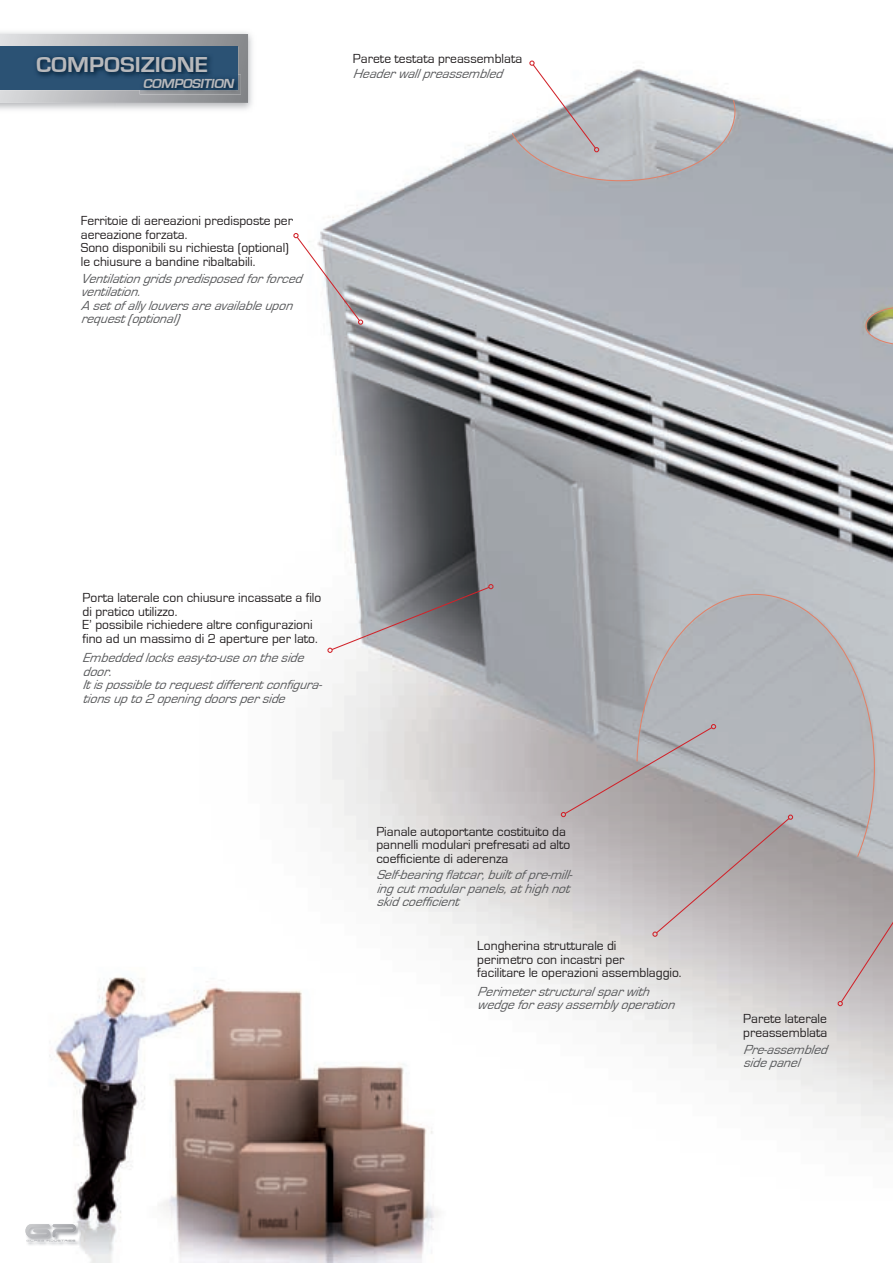
<style>
.page{position:relative;width:893px;height:1263px;background:#fff}
.page>*{position:absolute;margin:0;border:0;box-sizing:border-box;transform-origin:0 0}
.t1{font:700 22.35px "Eurostile";color:#b8b9bc;scale:1.1 1}
.t2{font:13.5px/13.5px "Eurostile";color:#231f20}
.t3{font:italic 13.5px/13.5px "Eurostile";color:#57585a}
.t4{font:italic 700 13.5px "Eurostile";color:#b8b9bc;scale:1.1 1}
</style>
<div class="page">
<img style="left:320px;top:60px;width:573px;height:1080px">
<img style="left:0;top:32px;width:252px;height:78px">
<svg style="left:0;top:34px;width:248px;height:69px"></svg>
<div style="left:0;top:47px;width:238px;height:43px;background:#2b5274"></div>
<img style="left:36px;top:56px;width:174px;height:21px">
<img style="left:49px;top:967px;width:405px;height:296px">
<img style="left:76px;top:1224px;width:5px;height:22px">
<svg style="left:25px;top:1224px;width:51px;height:22px"></svg>
<svg style="left:636px;top:593px;width:239px;height:265px"></svg>
<svg style="left:865px;top:306px;width:28px;height:39px"></svg>
<img style="left:140px;top:75px;width:101px;height:19px">
<img style="left:140px;top:75px;width:98px;height:15px">
<img style="left:140px;top:75px;width:74px;height:4px">
<svg style="left:327px;top:584px;width:167px;height:69px"></svg>
<svg style="left:511px;top:61px;width:225px;height:121px"></svg>
<svg style="left:293px;top:233px;width:70px;height:92px"></svg>
<svg style="left:561px;top:724px;width:232px;height:213px"></svg>
<svg style="left:838px;top:842px;width:55px;height:164px"></svg>
<h1 class="t1" style="left:36px;top:53px;width:158px">COMPOSIZIONE</h1>
<p class="t4" style="left:143px;top:76px;width:87px">COMPOSITION</p>
<p class="t2" style="left:353px;top:52px;width:171px">Parete testata preassemblata</p>
<p class="t3" style="left:353px;top:67px;width:156px">Headerwallpreassembled</p>
<p class="t2" style="left:81px;top:214px;width:214px">Ferritoie di aereazioni predisposte per aereazione forzata.<br>Sono disponibili su richiesta (optional) le chiusure a bandine ribaltabili.</p>
<p class="t3" style="left:81px;top:272px;width:228px">Ventilationgridspredisposedforforced ventilation.<br>Asetofallylouversareavailableupon request(optional)</p>
<p class="t2" style="left:83px;top:591px;width:240px">Porta laterale con chiusure incassate a filo di pratico utilizzo.<br>E’ possibile richiedere altre configurazioni fino ad un massimo di 2 aperture per lato.</p>
<p class="t3" style="left:83px;top:651px;width:245px">Embeddedlockseasy-to-useontheside door.<br>Itispossibletorequestdifferentconfigura&shy;tionsupto2openingdoorsperside</p>
<p class="t2" style="left:376px;top:825px;width:196px">Pianale autoportante costituito da pannelli modulari prefresati ad alto coefficiente di aderenza</p>
<p class="t3" style="left:376px;top:868px;width:202px">Self-bearingflatcar,builtofpre-mill&shy;ingcutmodularpanels,athighnot skidcoefficient</p>
<p class="t2" style="left:477px;top:939px;width:206px">Longherina strutturale di<br>perimetro con incastri per<br>facilitare le operazioni assemblaggio.</p>
<p class="t3" style="left:477px;top:985px;width:204px">Perimeterstructuralsparwith wedgeforeasyassemblyoperation</p>
<p class="t2" style="left:743px;top:1012px;width:86px">Parete laterale preassemblata</p>
<p class="t3" style="left:743px;top:1043px;width:91px">Pre-assembled sidepanel</p>
</div>
